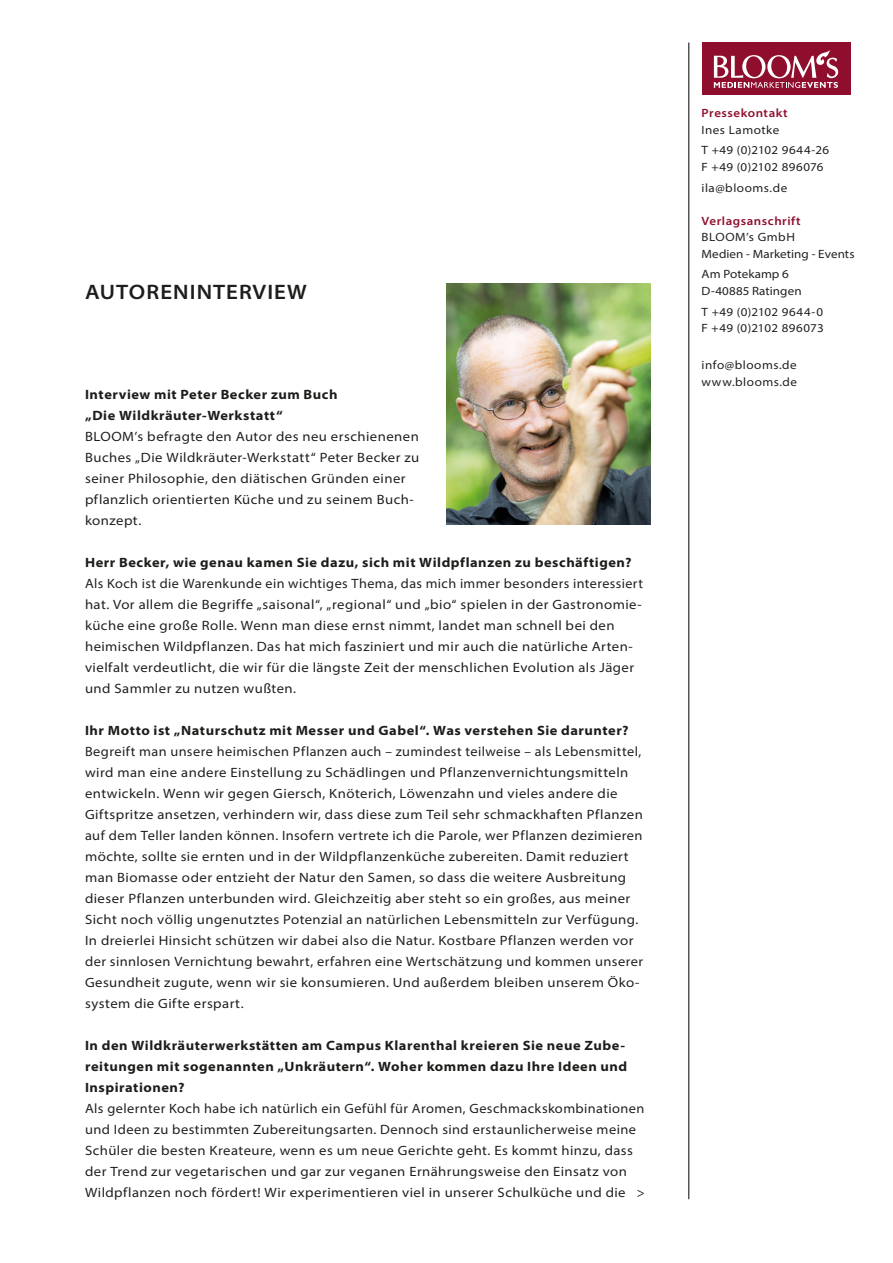
<style>
.page{position:relative;width:893px;height:1263px;background:#fff}
.page>*{position:absolute;margin:0;border:0;box-sizing:border-box;transform-origin:0 0}
.t1{font:600 semi-expanded 21px "Myriad Pro";letter-spacing:.05em;color:#1d1d1b}
.t2{font:semi-expanded 13.5px/21px "Myriad Pro";letter-spacing:.035em;color:#1d1d1b}
.t3{font:semi-expanded 13.5px/21px "Myriad Pro";letter-spacing:.035em;color:#1d1d1b;scale:.96 1}
.t4{font:700 semi-expanded 13.5px/21px "Myriad Pro";letter-spacing:.04em;color:#1d1d1b}
.t5{font:semi-expanded 12px/20.7px "Myriad Pro";letter-spacing:.025em;color:#1d1d1b}
.t6{font:600 semi-expanded 12px "Myriad Pro";letter-spacing:.045em;color:#900e2d}
.t7{font:semi-expanded 12px/16.5px "Myriad Pro";letter-spacing:.045em;color:#1d1d1b}
.t8{font:semi-expanded 12px/16.5px "Myriad Pro";letter-spacing:.005em;color:#1d1d1b}
</style>
<div class="page">
<hr style="left:688px;top:43px;width:1px;height:1156px;background:#000">
<div style="left:702px;top:43px;width:148px;height:52px;background:#900e2d"></div>
<svg style="left:714px;top:50px;width:124px;height:38px"></svg>
<img style="left:446px;top:284px;width:204px;height:241px">
<h1 class="t1" style="left:85px;top:279px;width:223px">AUTORENINTERVIEW</h1>
<p class="t4" style="left:85px;top:383px;width:254px">Interview mit Peter Becker zum Buch „Die Wildkräuter-Werkstatt“</p>
<p class="t2" style="left:85px;top:425px;width:336px">BLOOM’s befragte den Autor des neu erschienenen Buches „Die Wildkräuter-Werkstatt“ Peter Becker zu seiner Philosophie, den diätischen Gründen einer pflanzlich orientierten Küche und zu seinem Buch&shy;konzept.</p>
<p class="t4" style="left:85px;top:551px;width:548px">Herr Becker, wie genau kamen Sie dazu, sich mit Wildpflanzen zu beschäftigen?</p>
<p class="t3" style="left:85px;top:572px;width:583px">Als Koch ist die Warenkunde ein wichtiges Thema, das mich immer besonders interessiert hat. Vor allem die Begriffe „saisonal“, „regional“ und „bio“ spielen in der Gastronomie&shy;küche eine große Rolle. Wenn man diese ernst nimmt, landet man schnell bei den heimischen Wildpflanzen. Das hat mich fasziniert und mir auch die natürliche Arten&shy;vielfalt verdeutlicht, die wir für die längste Zeit der menschlichen Evolution als Jäger und Sammler zu nutzen wußten.</p>
<p class="t4" style="left:85px;top:719px;width:545px">Ihr Motto ist „Naturschutz mit Messer und Gabel“. Was verstehen Sie darunter?</p>
<p class="t2" style="left:85px;top:740px;width:560px">Begreift man unsere heimischen Pflanzen auch – zumindest teilweise – als Lebensmittel, wird man eine andere Einstellung zu Schädlingen und Pflanzenvernichtungsmitteln entwickeln. Wenn wir gegen Giersch, Knöterich, Löwenzahn und vieles andere die Giftspritze ansetzen, verhindern wir, dass diese zum Teil sehr schmackhaften Pflanzen auf dem Teller landen können. Insofern vertrete ich die Parole, wer Pflanzen dezimieren möchte, sollte sie ernten und in der Wildpflanzenküche zubereiten. Damit reduziert man Biomasse oder entzieht der Natur den Samen, so dass die weitere Ausbreitung dieser Pflanzen unterbunden wird. Gleichzeitig aber steht so ein großes, aus meiner Sicht noch völlig ungenutztes Potenzial an natürlichen Lebensmitteln zur Verfügung.<br>In dreierlei Hinsicht schützen wir dabei also die Natur. Kostbare Pflanzen werden vor der sinnlosen Vernichtung bewahrt, erfahren eine Wertschätzung und kommen unserer Gesundheit zugute, wenn wir sie konsumieren. Und außerdem bleiben unserem Öko&shy;system die Gifte erspart.</p>
<p class="t4" style="left:85px;top:1034px;width:544px">In den Wildkräuterwerkstätten am Campus Klarenthal kreieren Sie neue Zube&shy;reitungen mit sogenannten „Unkräutern“. Woher kommen dazu Ihre Ideen und<br>Inspirationen?</p>
<p class="t2" style="left:85px;top:1097px;width:561px">Als gelernter Koch habe ich natürlich ein Gefühl für Aromen, Geschmackskombinationen und Ideen zu bestimmten Zubereitungsarten. Dennoch sind erstaunlicherweise meine Schüler die besten Kreateure, wenn es um neue Gerichte geht. Es kommt hinzu, dass der Trend zur vegetarischen und gar zur veganen Ernährungsweise den Einsatz von Wildpflanzen noch fördert! Wir experimentieren viel in unserer Schulküche und die &gt;</p>
<p class="t6" style="left:702px;top:105px;width:88px">Pressekontakt</p>
<p class="t5" style="left:702px;top:119px;width:129px">Ines Lamotke<br>T +49 (0)2102 9644-26</p>
<p class="t5" style="left:702px;top:156px;width:123px">F +49 (0)2102 896076 ila@blooms.de</p>
<p class="t6" style="left:702px;top:213px;width:100px">Verlagsanschrift</p>
<p class="t5" style="left:702px;top:228px;width:154px;line-height:16.5px">BLOOM’s GmbH<br>Medien - Marketing - Events</p>
<p class="t8" style="left:702px;top:266px;width:102px">Am Potekamp 6<br>D-40885 Ratingen</p>
<p class="t5" style="left:702px;top:303px;width:124px;line-height:16.5px">T +49 (0)2102 9644-0<br>F +49 (0)2102 896073</p>
<p class="t7" style="left:702px;top:357px;width:97px">info@blooms.de www.blooms.de</p>
</div>
